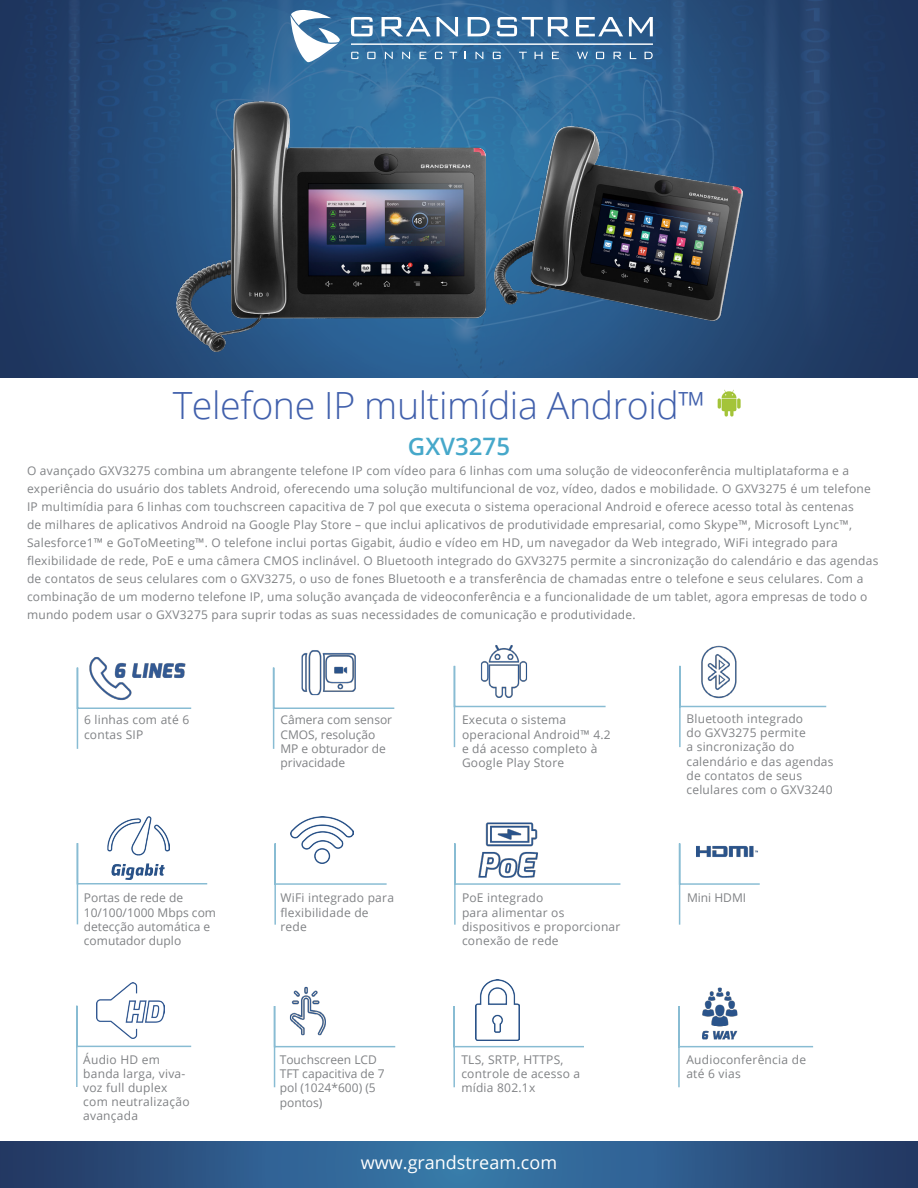
<style>
.page{position:relative;width:918px;height:1188px;background:#fff}
.page>*{position:absolute;margin:0;border:0;box-sizing:border-box;transform-origin:0 0}
.t1{font:300 37.5px "Open Sans";letter-spacing:-.01em;color:#4160ac}
.t2{font:600 24px "Open Sans";color:#46a8ca}
.t3{font:18px "Open Sans";color:#fff}
.t4{font:12px/14.2px "Open Sans";letter-spacing:.02em;color:#808285}
.t5{font:12px/14.2px "Open Sans";color:#808285}
</style>
<div class="page">
<img style="left:0;top:0;width:918px;height:378px">
<img style="left:494px;top:126px;width:248px;height:194px">
<img style="left:176px;top:101px;width:310px;height:250px">
<svg style="left:291px;top:10px;width:49px;height:52px"></svg>
<svg style="left:351px;top:17px;width:22px;height:19px"></svg>
<svg style="left:382px;top:17px;width:49px;height:19px"></svg>
<svg style="left:437px;top:17px;width:21px;height:19px"></svg>
<svg style="left:468px;top:17px;width:22px;height:19px"></svg>
<svg style="left:497px;top:17px;width:72px;height:19px"></svg>
<svg style="left:576px;top:17px;width:47px;height:19px"></svg>
<svg style="left:629px;top:17px;width:24px;height:19px"></svg>
<svg style="left:351px;top:52px;width:7px;height:7px"></svg>
<svg style="left:367px;top:52px;width:9px;height:7px"></svg>
<svg style="left:385px;top:52px;width:8px;height:7px"></svg>
<svg style="left:402px;top:52px;width:8px;height:7px"></svg>
<svg style="left:420px;top:52px;width:6px;height:7px"></svg>
<svg style="left:435px;top:52px;width:7px;height:7px"></svg>
<svg style="left:449px;top:52px;width:8px;height:7px"></svg>
<svg style="left:476px;top:52px;width:7px;height:7px"></svg>
<svg style="left:493px;top:52px;width:8px;height:7px"></svg>
<svg style="left:519px;top:52px;width:8px;height:7px"></svg>
<svg style="left:535px;top:52px;width:8px;height:7px"></svg>
<svg style="left:552px;top:52px;width:7px;height:7px"></svg>
<svg style="left:645px;top:52px;width:8px;height:7px"></svg>
<svg style="left:596px;top:52px;width:8px;height:7px"></svg>
<svg style="left:614px;top:52px;width:7px;height:7px"></svg>
<svg style="left:630px;top:52px;width:6px;height:7px"></svg>
<svg style="left:577px;top:52px;width:11px;height:7px"></svg>
<hr style="left:351px;top:44px;width:302px;height:1px;background:#fff">
<img style="left:718px;top:390px;width:23px;height:27px">
<img style="left:108px;top:817px;width:61px;height:25px">
<img style="left:301px;top:650px;width:55px;height:16px">
<img style="left:481px;top:645px;width:46px;height:19px">
<img style="left:89px;top:657px;width:97px;height:9px">
<img style="left:701px;top:645px;width:36px;height:19px">
<img style="left:290px;top:817px;width:63px;height:25px">
<img style="left:485px;top:822px;width:53px;height:20px">
<svg style="left:0;top:1142px;width:918px;height:46px;background:#2d5988"></svg>
<svg style="left:76px;top:666px;width:116px;height:83px"></svg>
<svg style="left:272px;top:666px;width:123px;height:83px"></svg>
<svg style="left:453px;top:664px;width:153px;height:84px"></svg>
<svg style="left:679px;top:664px;width:148px;height:84px"></svg>
<svg style="left:76px;top:842px;width:132px;height:83px"></svg>
<svg style="left:274px;top:842px;width:113px;height:83px"></svg>
<svg style="left:454px;top:842px;width:167px;height:83px"></svg>
<svg style="left:678px;top:843px;width:82px;height:82px"></svg>
<img style="left:97px;top:982px;width:67px;height:22px">
<img style="left:704px;top:987px;width:31px;height:18px">
<img style="left:291px;top:986px;width:29px;height:19px">
<img style="left:476px;top:979px;width:44px;height:26px">
<svg style="left:76px;top:1004px;width:116px;height:83px"></svg>
<svg style="left:273px;top:1005px;width:123px;height:83px"></svg>
<svg style="left:453px;top:1005px;width:131px;height:83px"></svg>
<svg style="left:678px;top:1005px;width:136px;height:83px"></svg>
<h1 class="t1" style="left:173px;top:379px;width:535px">Telefone IP multimídia Android™</h1>
<h2 class="t2" style="left:408px;top:430px;width:104px">GXV3275</h2>
<p class="t4" style="left:27px;top:461px;width:853px;line-height:18px">O avançado GXV3275 combina um abrangente telefone IP com vídeo para 6 linhas com uma solução de videoconferência multiplataforma e a experiência do usuário dos tablets Android, oferecendo uma solução multifuncional de voz, vídeo, dados e mobilidade. O GXV3275 é um telefone IP multimídia para 6 linhas com touchscreen capacitiva de 7 pol que executa o sistema operacional Android e oferece acesso total às centenas<br>de milhares de aplicativos Android na Google Play Store – que inclui aplicativos de produtividade empresarial, como Skype™, Microsoft Lync™, Salesforce1™ e GoToMeeting™. O telefone inclui portas Gigabit, áudio e vídeo em HD, um navegador da Web integrado, WiFi integrado para flexibilidade de rede, PoE e uma câmera CMOS inclinável. O Bluetooth integrado do GXV3275 permite a sincronização do calendário e das agendas de contatos de seus celulares com o GXV3275, o uso de fones Bluetooth e a transferência de chamadas entre o telefone e seus celulares. Com a combinação de um moderno telefone IP, uma solução avançada de videoconferência e a funcionalidade de um tablet, agora empresas de todo o mundo podem usar o GXV3275 para suprir todas as suas necessidades de comunicação e produtividade.</p>
<p class="t4" style="left:84px;top:713px;width:107px">6 linhas com até 6 contas SIP</p>
<p class="t5" style="left:280px;top:713px;width:113px">Câmera com sensor<br>CMOS, resolução<br>MP e obturador de privacidade</p>
<p class="t4" style="left:462px;top:713px;width:150px">Executa o sistema operacional Android™ 4.2 e dá acesso completo à<br>Google Play Store</p>
<p class="t4" style="left:686px;top:711px;width:149px">Bluetooth integrado<br>do GXV3275 permite<br>a sincronização do calendário e das agendas de contatos de seus celulares com o GXV3240</p>
<p class="t5" style="left:84px;top:891px;width:134px">Portas de rede de<br>10/100/1000 Mbps com detecção automática e comutador duplo</p>
<p class="t4" style="left:280px;top:891px;width:115px">WiFi integrado para flexibilidade de rede</p>
<p class="t4" style="left:462px;top:891px;width:160px">PoE integrado<br>para alimentar os dispositivos e proporcionar conexão de rede</p>
<p class="t5" style="left:687px;top:891px;width:61px">Mini HDMI</p>
<p class="t4" style="left:83px;top:1052px;width:108px">Áudio HD em banda larga, viva&shy;voz full duplex com neutralização avançada</p>
<p class="t5" style="left:280px;top:1052px;width:106px">Touchscreen LCD<br>TFT capacitiva de 7 pol (1024*600) (5 pontos)</p>
<p class="t4" style="left:461px;top:1052px;width:120px">TLS, SRTP, HTTPS, controle de acesso a mídia 802.1x</p>
<p class="t4" style="left:686px;top:1052px;width:121px">Audioconferência de até 6 vias</p>
<h3 class="t3" style="left:361px;top:1151px;width:198px">www.grandstream.com</h3>
</div>
